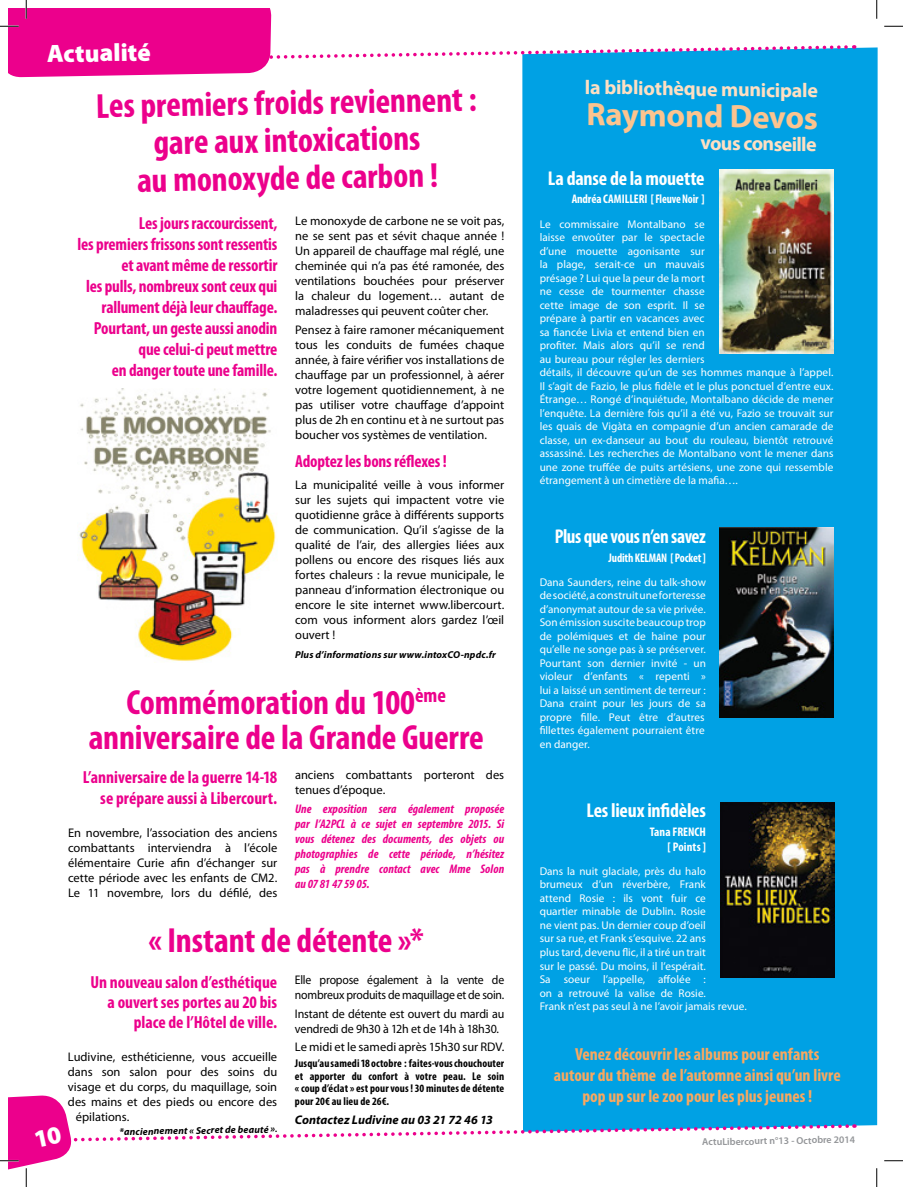
<style>
.page{position:relative;width:903px;height:1187px;background:#fff}
.page>*{position:absolute;margin:0;border:0;box-sizing:border-box;transform-origin:0 0}
.t1{font:700 condensed 35px/37.5px "Myriad Pro";letter-spacing:-.005em;color:#ec008c;text-align:center}
.t2{font:700 32.5px "Myriad Pro";color:#fcc48f}
.t3{font:900 25px "Myriad Pro";color:#fff}
.t4{font:700 20px "Myriad Pro";color:#fedfc2}
.t5{font:700 condensed 20px "Myriad Pro";letter-spacing:-.01em;color:#fff}
.t6{font:700 condensed 20px "Myriad Pro";letter-spacing:-.01em;color:#fff;scale:.96 1}
.t7{font:700 condensed 17.5px/21px "Myriad Pro";letter-spacing:-.01em;color:#ec008c;text-align:right}
.t8{font:700 condensed 17.5px/21px "Myriad Pro";color:#faa85f;text-align:center}
.t9{font:12.5px/15px "Myriad Pro";color:#000;text-align:justify}
.t10{font:italic 700 condensed 12.5px/15px "Myriad Pro";letter-spacing:.005em;color:#ec008c;text-align:justify}
.t11{font:12.5px/15px "Myriad Pro";letter-spacing:-.02em;color:#000;scale:.94 1}
.t12{font:12.5px/15px "Myriad Pro";color:#000;scale:.96 1}
.t13{font:700 condensed 12.5px/15px "Myriad Pro";letter-spacing:-.01em;color:#fff;text-align:right}
.t14{font:italic 700 12.5px "Myriad Pro";letter-spacing:.005em;color:#000}
.t15{font:700 condensed 12.5px "Myriad Pro";letter-spacing:-.01em;color:#fff;scale:.94 1}
.t16{font:11.25px/13.5px "Myriad Pro";letter-spacing:.005em;color:#fff}
.t17{font:700 condensed 11.25px/12.5px "Myriad Pro";letter-spacing:.01em;color:#000;text-align:justify}
.t18{font:italic 700 10px "Myriad Pro";letter-spacing:.015em;color:#000}
.t19{font:600 10px "Myriad Pro";color:#939598}
.s1{font-weight:400;font-style:normal;font-size:12.5px}
</style>
<div class="page">
<div style="left:522px;top:47px;width:356px;height:1081px;background:#00a1e4"></div>
<img style="left:78px;top:388px;width:198px;height:273px">
<img style="left:719px;top:170px;width:114px;height:183px">
<img style="left:720px;top:802px;width:114px;height:175px">
<img style="left:719px;top:528px;width:114px;height:189px">
<svg style="left:884px;top:25px;width:19px;height:2px"></svg>
<svg style="left:884px;top:1160px;width:19px;height:1px"></svg>
<svg style="left:0;top:0;width:855px;height:77px"></svg>
<svg style="left:876px;top:0;width:1px;height:19px"></svg>
<svg style="left:876px;top:1168px;width:1px;height:18px"></svg>
<svg style="left:0;top:1094px;width:855px;height:92px"></svg>
<h3 class="t3" style="left:47px;top:37px;width:105px;rotate:-1deg">Actualité</h3>
<h1 class="t1" style="left:96px;top:86px;width:382px;rotate:-1deg">Les premiers froids reviennent : gare aux intoxications<br>au monoxyde de carbon !</h1>
<p class="t7" style="left:78px;top:212px;width:201px">Les jours raccourcissent,<br>les premiers frissons sont ressentis et avant même de ressortir<br>les pulls, nombreux sont ceux qui rallument déjà leur chauffage.<br>Pourtant, un geste aussi anodin que celui-ci peut mettre<br>en danger toute une famille.</p>
<p class="t9" style="left:295px;top:213px;width:211px">Le monoxyde de carbone ne se voit pas, ne se sent pas et sévit chaque année !<br>Un appareil de chauffage mal réglé, une cheminée qui n’a pas été ramonée, des ventilations bouchées pour préserver la chaleur du logement… autant de maladresses qui peuvent coûter cher.</p>
<p class="t9" style="left:295px;top:322px;width:211px">Pensez à faire ramoner mécaniquement tous les conduits de fumées chaque année, à faire vérifier vos installations de chauffage par un professionnel, à aérer votre logement quotidiennement, à ne pas utiliser votre chauffage d’appoint plus de 2h en continu et à ne surtout pas boucher vos systèmes de ventilation.</p>
<h3 class="t7" style="left:295px;top:450px;width:153px">Adoptez les bons réflexes !</h3>
<p class="t9" style="left:295px;top:477px;width:211px">La municipalité veille à vous informer sur les sujets qui impactent votre vie quotidienne grâce à différents supports de communication. Qu’il s’agisse de la qualité de l’air, des allergies liées aux pollens ou encore des risques liés aux fortes chaleurs : la revue municipale, le panneau d’information électronique ou encore le site internet www.libercourt. com vous informent alors gardez l’œil ouvert !</p>
<p class="t18" style="left:295px;top:648px;width:202px">Plus d’informations sur www.intoxCO-npdc.fr</p>
<h1 class="t1" style="left:89px;top:684px;width:397px;line-height:35px">Commémoration du 100<sup>ème </sup>anniversaire de la Grande Guerre</h1>
<h3 class="t7" style="left:83px;top:766px;width:196px">L’anniversaire de la guerre 14-18 se prépare aussi à Libercourt.</h3>
<p class="t9" style="left:68px;top:825px;width:211px">En novembre, l’association des anciens combattants interviendra à l’école élémentaire Curie afin d’échanger sur cette période avec les enfants de CM2.<br>Le 11 novembre, lors du défilé, des</p>
<p class="t9" style="left:295px;top:767px;width:211px">anciens combattants porteront des tenues d’époque.</p>
<p class="t10" style="left:295px;top:801px;width:211px">Une exposition sera également proposée par l’A2PCL à ce sujet en septembre 2015. Si vous détenez des documents, des objets ou photographies de cette période, n’hésitez pas à prendre contact avec Mme Solon au 07 81 47 59 05.</p>
<h1 class="t1" style="left:149px;top:920px;width:276px">« Instant de détente »*</h1>
<h3 class="t7" style="left:91px;top:971px;width:188px;line-height:20px">Un nouveau salon d’esthétique a ouvert ses portes au 20 bis place de l’Hôtel de ville.</h3>
<p class="t9" style="left:68px;top:1048px;width:211px">Ludivine, esthéticienne, vous accueille</p>
<p class="t9" style="left:68px;top:1063px;width:211px">dans son salon pour des soins du</p>
<p class="t9" style="left:68px;top:1078px;width:211px">visage et du corps, du maquillage, soin</p>
<p class="t9" style="left:68px;top:1093px;width:211px">des mains et des pieds ou encore des</p>
<p class="t9" style="left:76px;top:1108px;width:54px">épilations.</p>
<p class="t11" style="left:295px;top:972px;width:224px">Elle propose également à la vente de nombreux produits de maquillage et de soin.</p>
<p class="t12" style="left:295px;top:1005px;width:220px">Instant de détente est ouvert du mardi au vendredi de 9h30 à 12h et de 14h à 18h30.</p>
<p class="t9" style="left:295px;top:1039px;width:210px">Le midi et le samedi après 15h30 sur RDV.</p>
<p class="t17" style="left:295px;top:1057px;width:211px">Jusqu’au samedi 18 octobre : faites-vous chouchouter et apporter du confort à votre peau. Le soin « coup d’éclat » est pour vous ! 30 minutes de détente pour 20€ au lieu de 26€.</p>
<p class="t14" style="left:295px;top:1111px;width:200px">Contactez Ludivine au 03 21 72 46 13</p>
<p class="t18" style="left:119px;top:1125px;width:159px;rotate:-1deg">*anciennement « Secret de beauté »<span class="s1">.</span></p>
<h3 class="t4" style="left:585px;top:74px;width:235px;rotate:1deg">la bibliothèque municipale</h3>
<h2 class="t2" style="left:587px;top:93px;width:233px;rotate:1deg">Raymond Devos</h2>
<h3 class="t4" style="left:701px;top:130px;width:118px;rotate:1deg">vous conseille</h3>
<h3 class="t5" style="left:548px;top:166px;width:158px">La danse de la mouette</h3>
<p class="t13" style="left:572px;top:191px;width:134px">Andréa CAMILLERI [ Fleuve Noir ]</p>
<p class="t16" style="left:540px;top:217px;width:295px">Le commissaire Montalbano se<br>laisse envoûter par le spectacle<br>d’une mouette agonisante sur<br>la plage, serait-ce un mauvais<br>présage ? Lui que la peur de la mort<br>ne cesse de tourmenter chasse<br>cette image de son esprit. Il se<br>prépare à partir en vacances avec<br>sa fiancée Livia et entend bien en<br>profiter. Mais alors qu’il se rend<br>au bureau pour régler les derniers<br>détails, il découvre qu’un de ses hommes manque à l’appel.<br>Il s’agit de Fazio, le plus fidèle et le plus ponctuel d’entre eux.<br>Étrange… Rongé d’inquiétude, Montalbano décide de mener l’enquête. La dernière fois qu’il a été vu, Fazio se trouvait sur les quais de Vigàta en compagnie d’un ancien camarade de classe, un ex-danseur au bout du rouleau, bientôt retrouvé assassiné. Les recherches de Montalbano vont le mener dans une zone truffée de puits artésiens, une zone qui ressemble étrangement à un cimetière de la mafia….</p>
<h3 class="t6" style="left:555px;top:523px;width:159px">Plus que vous n’en savez</h3>
<p class="t15" style="left:609px;top:549px;width:105px">Judith KELMAN [ Pocket ]</p>
<p class="t16" style="left:540px;top:575px;width:168px;text-align:justify">Dana Saunders, reine du talk-show de société, a construit une forteresse d’anonymat autour de sa vie privée.<br>Son émission suscite beaucoup trop de polémiques et de haine pour qu’elle ne songe pas à se préserver.<br>Pourtant son dernier invité - un violeur d’enfants « repenti » lui a laissé un sentiment de terreur :<br>Dana craint pour les jours de sa propre fille. Peut être d’autres fillettes également pourraient être en danger.</p>
<h3 class="t5" style="left:586px;top:798px;width:121px">Les lieux infidèles</h3>
<p class="t13" style="left:650px;top:823px;width:58px">Tana FRENCH [ Points ]</p>
<p class="t16" style="left:540px;top:864px;width:208px">Dans la nuit glaciale, près du halo brumeux d’un réverbère, Frank<br>attend Rosie : ils vont fuir ce quartier minable de Dublin. Rosie<br>ne vient pas. Un dernier coup d’oeil<br>sur sa rue, et Frank s’esquive. 22 ans<br>plus tard, devenu flic, il a tiré un trait<br>sur le passé. Du moins, il l’espérait.<br>Sa soeur l’appelle, affolée :<br>on a retrouvé la valise de Rosie.<br>Frank n’est pas seul à ne l’avoir jamais revue.</p>
<h3 class="t8" style="left:554px;top:1042px;width:288px">Venez découvrir les albums pour enfants autour du thème de l’automne ainsi qu’un livre pop up sur le zoo pour les plus jeunes !</h3>
<p class="t19" style="left:702px;top:1135px;width:155px;rotate:-1deg">ActuLibercourt n°13 - Octobre 2014</p>
</div>
